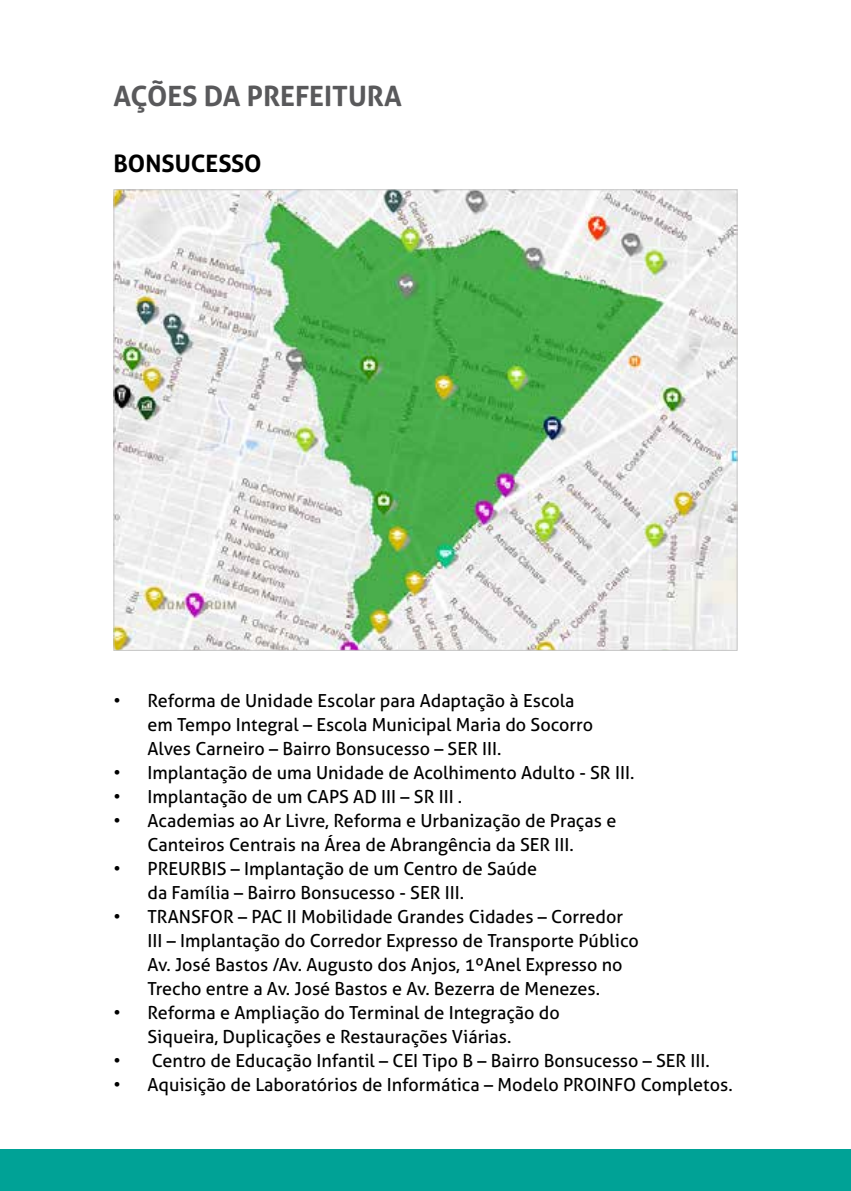
<style>
.page{position:relative;width:851px;height:1191px;background:#fff}
.page>*{position:absolute;margin:0;border:0;box-sizing:border-box;transform-origin:0 0}
.t1{font:700 28px "Aller";color:#59595b}
.t2{font:700 24px "Aller";color:#000}
.t3{font:18px/24px "Aller";color:#000}
</style>
<div class="page">
<div style="left:0;top:1149px;width:850px;height:42px;background:#00a296"></div>
<img style="left:115px;top:191px;width:620px;height:458px">
<h1 class="t1" style="left:113px;top:78px;width:290px">AÇÕES DA PREFEITURA</h1>
<h2 class="t2" style="left:113px;top:149px;width:150px">BONSUCESSO</h2>
<p class="t3" style="left:147px;top:688px;width:447px;text-indent:-34px">• Reforma de Unidade Escolar para Adaptação à Escola em Tempo Integral – Escola Municipal Maria do Socorro<br>Alves Carneiro – Bairro Bonsucesso – SER III.</p>
<p class="t3" style="left:113px;top:760px;width:522px">• Implantação de uma Unidade de Acolhimento Adulto - SR III.</p>
<p class="t3" style="left:113px;top:784px;width:350px">• Implantação de um CAPS AD III – SR III .</p>
<p class="t3" style="left:113px;top:808px;width:504px;text-align:center">• Academias ao Ar Livre, Reforma e Urbanização de Praças e<br>Canteiros Centrais na Área de Abrangência da SER III.</p>
<p class="t3" style="left:147px;top:856px;width:391px;text-indent:-34px">• PREURBIS – Implantação de um Centro de Saúde da Família – Bairro Bonsucesso - SER III.</p>
<p class="t3" style="left:147px;top:904px;width:493px;text-indent:-34px">• TRANSFOR – PAC II Mobilidade Grandes Cidades – Corredor III – Implantação do Corredor Expresso de Transporte Público Av. José Bastos /Av. Augusto dos Anjos, 1ºAnel Expresso no Trecho entre a Av. José Bastos e Av. Bezerra de Menezes.</p>
<p class="t3" style="left:147px;top:1000px;width:414px;text-indent:-34px">• Reforma e Ampliação do Terminal de Integração do<br>Siqueira, Duplicações e Restaurações Viárias.</p>
<p class="t3" style="left:113px;top:1048px;width:598px">• Centro de Educação Infantil – CEI Tipo B – Bairro Bonsucesso – SER III.</p>
<p class="t3" style="left:113px;top:1072px;width:620px">• Aquisição de Laboratórios de Informática – Modelo PROINFO Completos.</p>
</div>
